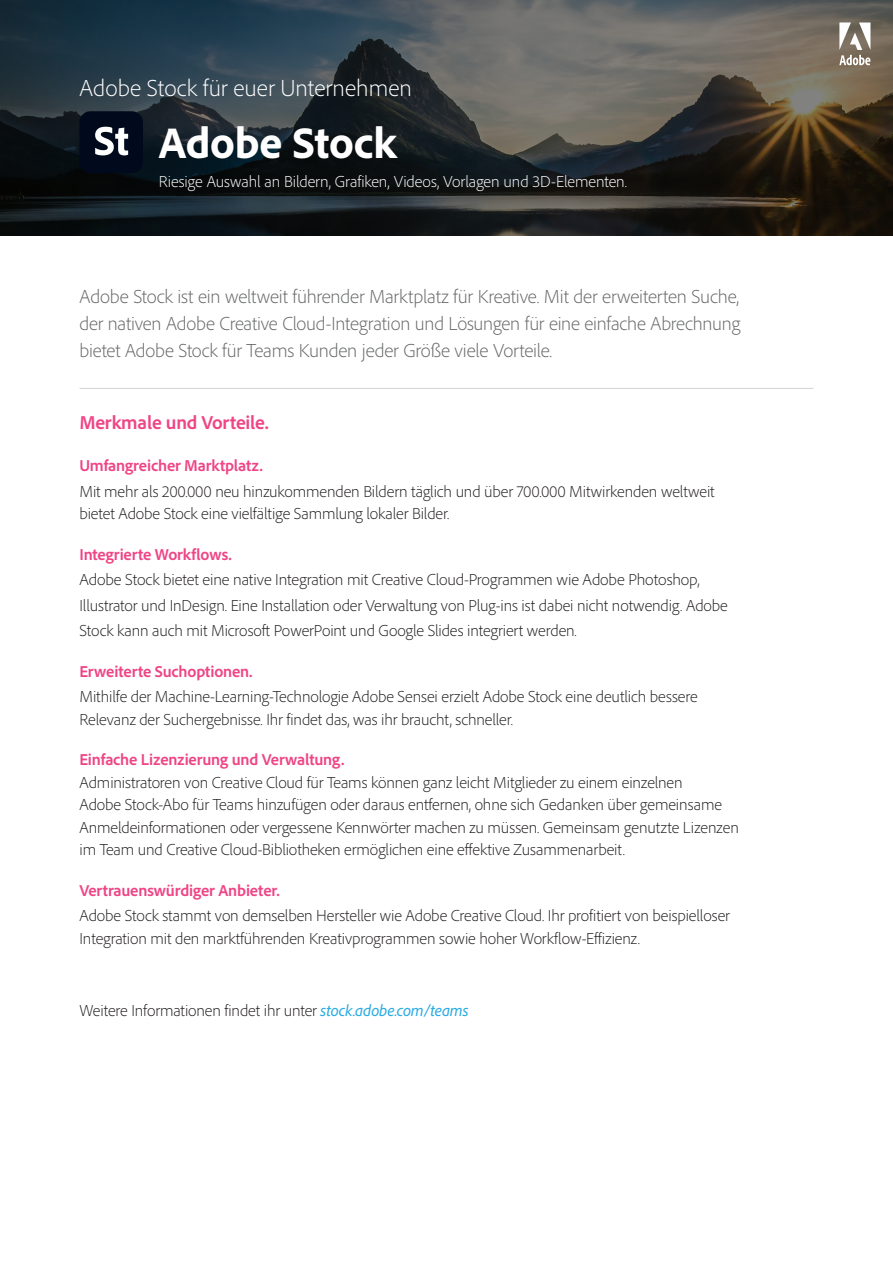
<style>
.page{position:relative;width:893px;height:1263px;background:#fff}
.page>*{position:absolute;margin:0;border:0;box-sizing:border-box;transform-origin:0 0}
.t1{font:800 44.85px "Adobe Clean";letter-spacing:-.005em;color:#fff}
.t2{font:300 24px "Adobe Clean";color:#fff}
.t3{font:300 19.5px/27px "Adobe Clean";letter-spacing:-.01em;color:#656666;text-align:justify}
.t4{font:700 19.5px "Adobe Clean";letter-spacing:-.01em;color:#ef4585}
.t5{font:300 16.5px/22.5px "Adobe Clean";letter-spacing:-.01em;color:#231f20}
.t6{font:700 16.5px "Adobe Clean";letter-spacing:-.01em;color:#ef4585}
.t7{font:300 16.5px "Adobe Clean";letter-spacing:-.005em;color:#fff}
.s1{font-weight:400;font-style:italic;color:#2aabe1}
</style>
<div class="page">
<img style="left:0;top:0;width:893px;height:235px">
<svg style="left:839px;top:23px;width:31px;height:42px"></svg>
<hr style="left:80px;top:388px;width:733px;height:1px;background:#d1d2d4">
<div style="left:79px;top:111px;width:64px;height:62px;background:#000a1c;border-radius:11px"></div>
<svg style="left:95px;top:127px;width:33px;height:28px"></svg>
<h2 class="t2" style="left:80px;top:73px;width:334px">Adobe Stock für euer Unternehmen</h2>
<h1 class="t1" style="left:159px;top:113px;width:239px">Adobe Stock</h1>
<p class="t7" style="left:159px;top:171px;width:470px">Riesige Auswahl an Bildern, Grafiken, Videos, Vorlagen und 3D-Elementen.</p>
<p class="t3" style="left:80px;top:282px;width:662px">Adobe Stock ist ein weltweit führender Marktplatz für Kreative. Mit der erweiterten Suche, der nativen Adobe Creative Cloud-Integration und Lösungen für eine einfache Abrechnung bietet Adobe Stock für Teams Kunden jeder Größe viele Vorteile.</p>
<p class="t4" style="left:80px;top:410px;width:191px">Merkmale und Vorteile.</p>
<p class="t6" style="left:79px;top:455px;width:185px">Umfangreicher Marktplatz.</p>
<p class="t5" style="left:79px;top:479px;width:637px">Mit mehr als 200.000 neu hinzukommenden Bildern täglich und über 700.000 Mitwirkenden weltweit bietet Adobe Stock eine vielfältige Sammlung lokaler Bilder.</p>
<p class="t6" style="left:79px;top:543px;width:154px">Integrierte Workflows.</p>
<p class="t5" style="left:79px;top:566px;width:650px;line-height:25.5px">Adobe Stock bietet eine native Integration mit Creative Cloud-Programmen wie Adobe Photoshop,<br>Illustrator und InDesign. Eine Installation oder Verwaltung von Plug-ins ist dabei nicht notwendig. Adobe<br>Stock kann auch mit Microsoft PowerPoint und Google Slides integriert werden.</p>
<p class="t6" style="left:79px;top:660px;width:175px">Erweiterte Suchoptionen.</p>
<p class="t5" style="left:79px;top:685px;width:620px">Mithilfe der Machine-Learning-Technologie Adobe Sensei erzielt Adobe Stock eine deutlich bessere<br>Relevanz der Suchergebnisse. Ihr findet das, was ihr braucht, schneller.</p>
<p class="t6" style="left:79px;top:749px;width:266px">Einfache Lizenzierung und Verwaltung.</p>
<p class="t5" style="left:79px;top:770px;width:661px">Administratoren von Creative Cloud für Teams können ganz leicht Mitglieder zu einem einzelnen<br>Adobe Stock-Abo für Teams hinzufügen oder daraus entfernen, ohne sich Gedanken über gemeinsame Anmeldeinformationen oder vergessene Kennwörter machen zu müssen. Gemeinsam genutzte Lizenzen im Team und Creative Cloud-Bibliotheken ermöglichen eine effektive Zusammenarbeit.</p>
<p class="t6" style="left:79px;top:879px;width:202px">Vertrauenswürdiger Anbieter.</p>
<p class="t5" style="left:79px;top:904px;width:652px">Adobe Stock stammt von demselben Hersteller wie Adobe Creative Cloud. Ihr profitiert von beispielloser<br>Integration mit den marktführenden Kreativprogrammen sowie hoher Workflow-Effizienz.</p>
<p class="t5" style="left:80px;top:999px;width:391px">Weitere Informationen findet ihr unter <span class="s1">stock.adobe.com/teams</span></p>
</div>
